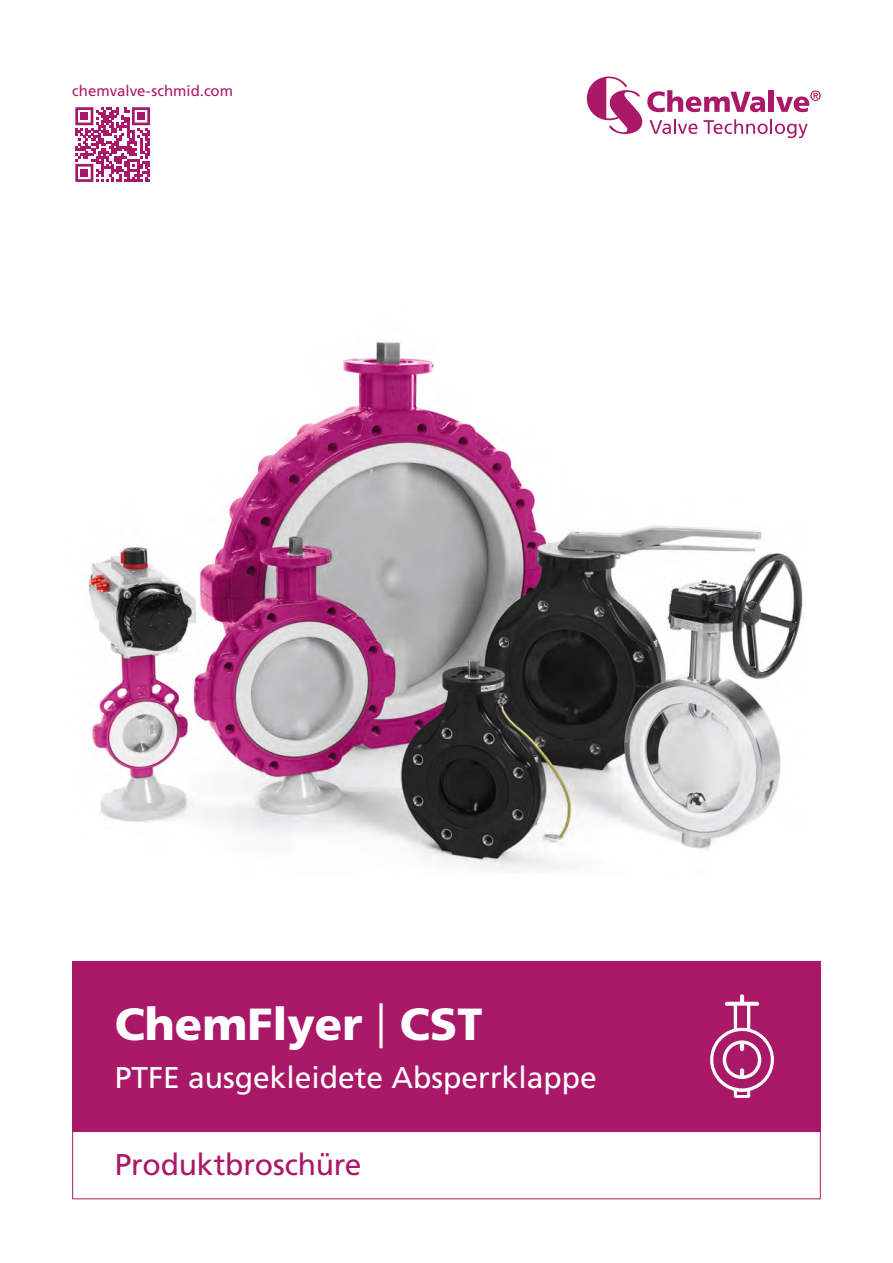
<style>
.page{position:relative;width:893px;height:1263px;background:#fff}
.page>*{position:absolute;margin:0;border:0;box-sizing:border-box;transform-origin:0 0}
.t1{font:900 45px "Frutiger LT Com";color:#fff}
.t2{font:30px "Frutiger LT Com";color:#fff}
.t3{font:30px "Frutiger LT Com";letter-spacing:-.01em;color:#aa1968}
.t4{font:15px "Frutiger LT Com";color:#aa1968}
.s1{font-weight:300}
</style>
<div class="page">
<img style="left:85px;top:341px;width:718px;height:529px">
<svg style="left:587px;top:77px;width:234px;height:61px"></svg>
<div style="left:72px;top:961px;width:749px;height:170px;background:#aa1968"></div>
<hr style="left:72px;top:1131px;width:749px;height:1px;background:#aa1968">
<svg style="left:710px;top:994px;width:64px;height:104px"></svg>
<svg style="left:75px;top:107px;width:75px;height:75px"></svg>
<div style="left:80px;top:112px;width:8px;height:8px;background:#a91868"></div>
<div style="left:137px;top:112px;width:8px;height:8px;background:#a91868"></div>
<div style="left:80px;top:169px;width:8px;height:8px;background:#a91868"></div>
<p class="t4" style="left:72px;top:82px;width:162px">chemvalve-schmid.com</p>
<h1 class="t1" style="left:115px;top:996px;width:369px">ChemFlyer <span class="s1">|</span> CST</h1>
<p class="t2" style="left:115px;top:1059px;width:483px">PTFE ausgekleidete Absperrklappe</p>
<p class="t3" style="left:115px;top:1146px;width:248px">Produktbroschüre</p>
</div>
